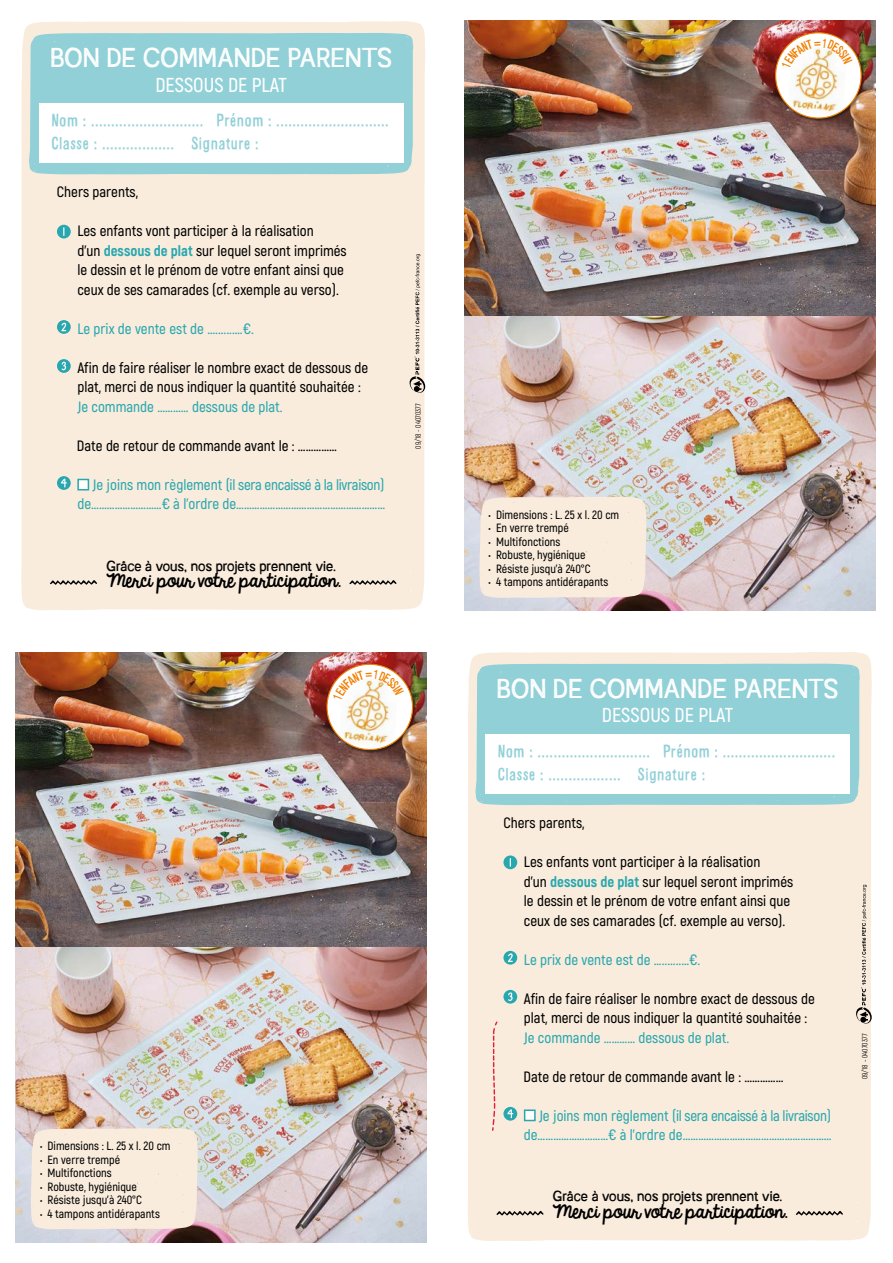
<style>
.page{position:relative;width:893px;height:1263px;background:#fff}
.page>*{position:absolute;margin:0;border:0;box-sizing:border-box;transform-origin:0 0}
.t1{font:25.5px "Austral Sans Stamp";letter-spacing:.015em;color:#fff}
.t2{font:600 20.1px "Akrobat";color:#fff}
.t3{font:16.8px "Alsina Ultrajada";color:#91d0d7}
.t4{font:16.65px "KG Always A Good Time";color:#000}
.t5{font:600 15px/19.5px "Akrobat";color:#000}
.t6{font:600 15px/19.5px "Akrobat";color:#28a7af;text-align:right}
.t7{font:13.65px "Austral Sans Stamp";letter-spacing:.005em;color:#000}
.t8{font:600 12px "Akrobat";color:#000}
.t9{font:7.5px "Akrobat";color:#000}
.s1{font-weight:800;color:#28a7af}
.s2{color:#28a7af}
</style>
<div class="page">
<div style="left:21px;top:21px;width:404px;height:589px;background:#f9ecdc"></div>
<div style="left:468px;top:652px;width:404px;height:589px;background:#f9ecdc"></div>
<div style="left:29px;top:33px;width:384px;height:141px;background:#91d0d7"></div>
<div style="left:475px;top:664px;width:385px;height:141px;background:#91d0d7"></div>
<div style="left:39px;top:104px;width:365px;height:59px;background:#fff"></div>
<div style="left:485px;top:734px;width:365px;height:59px;background:#fff"></div>
<svg style="left:50px;top:580px;width:47px;height:5px"></svg>
<svg style="left:349px;top:580px;width:47px;height:5px"></svg>
<svg style="left:496px;top:1211px;width:48px;height:4px"></svg>
<svg style="left:796px;top:1211px;width:47px;height:4px"></svg>
<svg style="left:410px;top:254px;width:15px;height:140px;background:#dacfc1"></svg>
<svg style="left:856px;top:885px;width:16px;height:139px;background:#dcd1c4"></svg>
<svg style="left:57px;top:225px;width:14px;height:13px"></svg>
<svg style="left:57px;top:320px;width:14px;height:14px"></svg>
<svg style="left:61px;top:323px;width:5px;height:8px"></svg>
<svg style="left:57px;top:359px;width:14px;height:14px"></svg>
<svg style="left:62px;top:362px;width:4px;height:8px"></svg>
<div style="left:57px;top:476px;width:14px;height:14px;background:#28a7af;border-radius:50%"></div>
<svg style="left:61px;top:479px;width:6px;height:8px"></svg>
<div style="left:77px;top:479px;width:12px;height:11px;background:#fff;border:2px solid #28a7af"></div>
<svg style="left:503px;top:855px;width:14px;height:14px"></svg>
<div style="left:503px;top:951px;width:14px;height:14px;background:#28a7af;border-radius:50%"></div>
<svg style="left:508px;top:953px;width:5px;height:9px"></svg>
<div style="left:503px;top:990px;width:14px;height:14px;background:#28a7af;border-radius:50%"></div>
<svg style="left:508px;top:992px;width:5px;height:9px"></svg>
<div style="left:503px;top:1107px;width:14px;height:14px;background:#28a7af;border-radius:50%"></div>
<svg style="left:507px;top:1109px;width:6px;height:9px"></svg>
<div style="left:524px;top:1109px;width:12px;height:12px;background:#fff;border:2px solid #28a7af"></div>
<img style="left:464px;top:21px;width:411px;height:590px">
<img style="left:15px;top:652px;width:411px;height:590px">
<svg style="left:491px;top:1020px;width:8px;height:111px"></svg>
<div style="left:479px;top:497px;width:167px;height:101px;background:#f9ecdc"></div>
<div style="left:31px;top:1128px;width:167px;height:101px;background:#f9ecdc"></div>
<img style="left:769px;top:26px;width:98px;height:97px">
<img style="left:321px;top:658px;width:98px;height:96px">
<p class="t1" style="left:50px;top:38px;width:343px">BON DE COMMANDE PARENTS</p>
<p class="t2" style="left:155px;top:72px;width:133px">DESSOUS DE PLAT</p>
<p class="t3" style="left:51px;top:108px;width:339px">Nom : ............................ Prénom : ............................</p>
<p class="t3" style="left:51px;top:131px;width:209px">Classe : .................. Signature :</p>
<p class="t5" style="left:57px;top:182px;width:83px">Chers parents,</p>
<p class="t5" style="left:77px;top:221px;width:271px">Les enfants vont participer à la réalisation<br>d’un <span class="s1">dessous de plat</span> sur lequel seront imprimés le dessin et le prénom de votre enfant ainsi que ceux de ses camarades (cf. exemple au verso).</p>
<p class="t6" style="left:77px;top:319px;width:178px">Le prix de vente est de ….......…€.</p>
<p class="t5" style="left:77px;top:358px;width:292px">Afin de faire réaliser le nombre exact de dessous de plat, merci de nous indiquer la quantité souhaitée :<br><span class="s2">Je commande ………… dessous de plat.</span></p>
<p class="t5" style="left:77px;top:436px;width:262px">Date de retour de commande avant le : ……………</p>
<p class="t6" style="left:77px;top:475px;width:309px">Je joins mon règlement (il sera encaissé à la livraison) de………………………€ à l’ordre de…………………………………………………</p>
<p class="t7" style="left:106px;top:555px;width:231px">Grâce à vous, nos projets prennent vie.</p>
<p class="t4" style="left:106px;top:568px;width:237px">Merci pour votre participation.</p>
<p class="t9" style="left:414px;top:449px;width:47px;rotate:-90deg">09/18 - 04070377</p>
<p class="t8" style="left:40px;top:1138px;width:132px">• Dimensions : L. 25 x l. 20 cm</p>
<p class="t8" style="left:40px;top:1152px;width:82px">• En verre trempé</p>
<p class="t8" style="left:40px;top:1165px;width:73px">• Multifonctions</p>
<p class="t8" style="left:40px;top:1179px;width:98px">• Robuste, hygiénique</p>
<p class="t8" style="left:40px;top:1192px;width:103px">• Résiste jusqu’à 240°C</p>
<p class="t8" style="left:40px;top:1206px;width:121px">• 4 tampons antidérapants</p>
<p class="t8" style="left:489px;top:507px;width:132px">• Dimensions : L. 25 x l. 20 cm</p>
<p class="t8" style="left:489px;top:521px;width:82px">• En verre trempé</p>
<p class="t8" style="left:489px;top:534px;width:73px">• Multifonctions</p>
<p class="t8" style="left:489px;top:548px;width:98px">• Robuste, hygiénique</p>
<p class="t8" style="left:489px;top:561px;width:103px">• Résiste jusqu’à 240°C</p>
<p class="t8" style="left:489px;top:575px;width:121px">• 4 tampons antidérapants</p>
<p class="t1" style="left:497px;top:669px;width:343px">BON DE COMMANDE PARENTS</p>
<p class="t2" style="left:602px;top:703px;width:133px">DESSOUS DE PLAT</p>
<p class="t3" style="left:497px;top:739px;width:339px">Nom : ............................ Prénom : ............................</p>
<p class="t3" style="left:497px;top:762px;width:209px">Classe : .................. Signature :</p>
<p class="t5" style="left:503px;top:813px;width:83px">Chers parents,</p>
<p class="t5" style="left:524px;top:852px;width:271px">Les enfants vont participer à la réalisation<br>d’un <span class="s1">dessous de plat</span> sur lequel seront imprimés le dessin et le prénom de votre enfant ainsi que ceux de ses camarades (cf. exemple au verso).</p>
<p class="t6" style="left:524px;top:949px;width:178px">Le prix de vente est de ….......…€.</p>
<p class="t5" style="left:524px;top:988px;width:292px">Afin de faire réaliser le nombre exact de dessous de plat, merci de nous indiquer la quantité souhaitée :<br><span class="s2">Je commande ………… dessous de plat.</span></p>
<p class="t5" style="left:523px;top:1066px;width:262px">Date de retour de commande avant le : ……………</p>
<p class="t6" style="left:524px;top:1105px;width:309px">Je joins mon règlement (il sera encaissé à la livraison) de………………………€ à l’ordre de…………………………………………………</p>
<p class="t7" style="left:553px;top:1186px;width:231px">Grâce à vous, nos projets prennent vie.</p>
<p class="t4" style="left:553px;top:1199px;width:237px">Merci pour votre participation.</p>
<p class="t9" style="left:860px;top:1079px;width:47px;rotate:-90deg">09/18 - 04070377</p>
</div>
